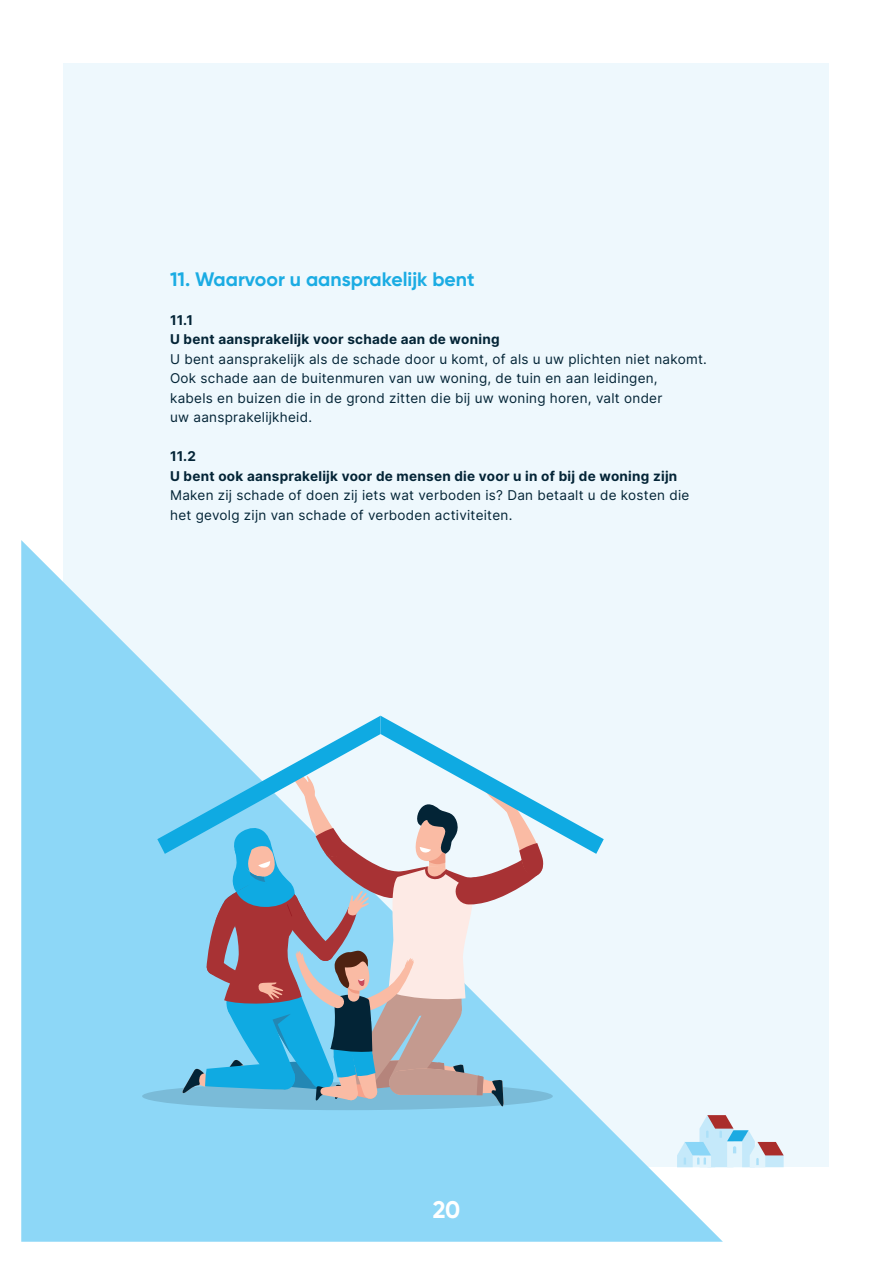
<style>
.page{position:relative;width:893px;height:1263px;background:#fff}
.page>*{position:absolute;margin:0;border:0;box-sizing:border-box;transform-origin:0 0}
.t1{font:700 24px "Gilroy";color:#fff}
.t2{font:700 19.5px "Gilroy";color:#1bace3}
.t3{font:13.5px/19.5px "Inter";letter-spacing:.02em;color:#032436}
.t4{font:700 13.5px/19.5px "Inter";letter-spacing:.02em;color:#032436}
</style>
<div class="page">
<div style="left:64px;top:64px;width:765px;height:1103px;background:#eef8fd"></div>
<svg style="left:21px;top:540px;width:702px;height:702px"></svg>
<svg style="left:677px;top:1115px;width:107px;height:52px"></svg>
<svg style="left:157px;top:716px;width:447px;height:393px"></svg>
<h2 class="t2" style="left:170px;top:267px;width:306px">11. Waarvoor u aansprakelijk bent</h2>
<p class="t4" style="left:170px;top:310px;width:331px">11.1<br>U bent aansprakelijk voor schade aan de woning</p>
<p class="t3" style="left:170px;top:349px;width:538px">U bent aansprakelijk als de schade door u komt, of als u uw plichten niet nakomt.<br>Ook schade aan de buitenmuren van uw woning, de tuin en aan leidingen,<br>kabels en buizen die in de grond zitten die bij uw woning horen, valt onder<br>uw aansprakelijkheid.</p>
<p class="t4" style="left:170px;top:446px;width:509px">11.2<br>U bent ook aansprakelijk voor de mensen die voor u in of bij de woning zijn</p>
<p class="t3" style="left:170px;top:485px;width:521px">Maken zij schade of doen zij iets wat verboden is? Dan betaalt u de kosten die het gevolg zijn van schade of verboden activiteiten.</p>
<h1 class="t1" style="left:433px;top:1195px;width:29px">20</h1>
</div>
